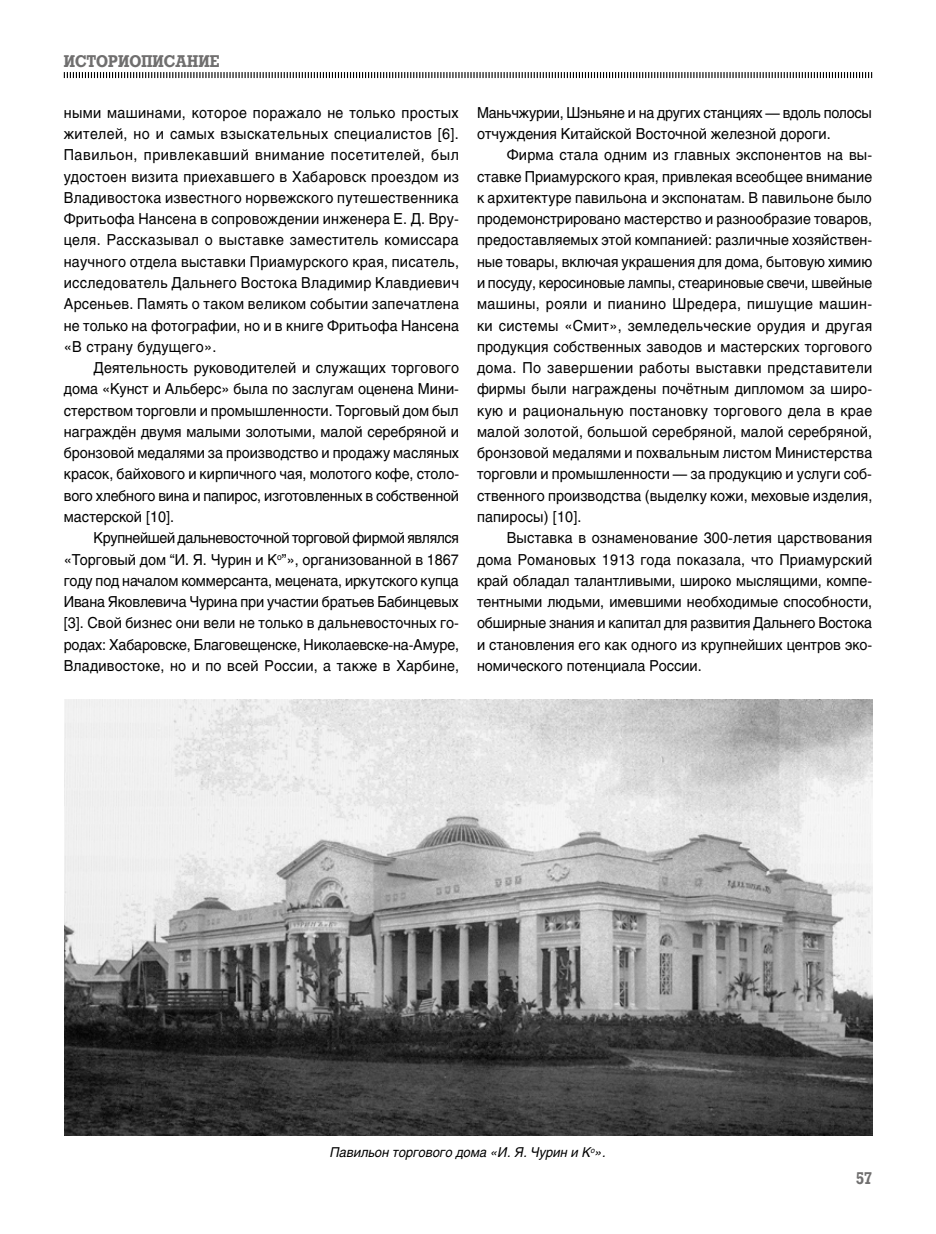
<style>
.page{position:relative;width:936px;height:1234px;background:#fff}
.page>*{position:absolute;margin:0;border:0;box-sizing:border-box;transform-origin:0 0}
.t1{font:700 16.5px "Rodeo C";color:#706f6f;scale:.9 1}
.t2{font:15px/21.3px "Helios C";color:#000;text-align:justify;scale:.95 1}
.t3{font:italic 13.5px "Helios C";color:#000;scale:.95 1}
</style>
<div class="page">
<svg style="left:63px;top:72px;width:809px;height:7px"></svg>
<img style="left:64px;top:699px;width:808px;height:436px">
<p class="t1" style="left:64px;top:51px;width:174px">ИСТОРИОПИСАНИЕ</p>
<p class="t2" style="left:64px;top:102px;width:417px">ными машинами, которое поражало не только простых жителей, но и самых взыскательных специалистов [6].<br>Павильон, привлекавший внимание посетителей, был удостоен визита приехавшего в Хабаровск проездом из Владивостока известного норвежского путешественника Фритьофа Нансена в сопровождении инженера Е. Д. Вру&shy;целя. Рассказывал о выставке заместитель комиссара научного отдела выставки Приамурского края, писатель, исследователь Дальнего Востока Владимир Клавдиевич Арсеньев. Память о таком великом событии запечатлена не только на фотографии, но и в книге Фритьофа Нансена «В страну будущего».</p>
<p class="t2" style="left:64px;top:357px;width:417px;text-indent:30px">Деятельность руководителей и служащих торгового дома «Кунст и Альберс» была по заслугам оценена Мини&shy;стерством торговли и промышленности. Торговый дом был награждён двумя малыми золотыми, малой серебряной и бронзовой медалями за производство и продажу масляных красок, байхового и кирпичного чая, молотого кофе, столо&shy;вого хлебного вина и папирос, изготовленных в собственной мастерской [10].</p>
<p class="t2" style="left:64px;top:527px;width:417px;text-indent:30px">Крупнейшей дальневосточной торговой фирмой являлся «Торговый дом “И. Я. Чурин и К<sup>о</sup>”», организованной в 1867 году под началом коммерсанта, мецената, иркутского купца Ивана Яковлевича Чурина при участии братьев Бабинцевых [3]. Свой бизнес они вели не только в дальневосточных го&shy;родах: Хабаровске, Благовещенске, Николаевске-на-Амуре, Владивостоке, но и по всей России, а также в Харбине,</p>
<p class="t2" style="left:477px;top:102px;width:417px">Маньчжурии, Шэньяне и на других станциях — вдоль полосы отчуждения Китайской Восточной железной дороги.</p>
<p class="t2" style="left:477px;top:144px;width:417px;text-indent:30px">Фирма стала одним из главных экспонентов на вы&shy;ставке Приамурского края, привлекая всеобщее внимание к архитектуре павильона и экспонатам. В павильоне было продемонстрировано мастерство и разнообразие товаров, предоставляемых этой компанией: различные хозяйствен&shy;ные товары, включая украшения для дома, бытовую химию и посуду, керосиновые лампы, стеариновые свечи, швейные машины, рояли и пианино Шредера, пишущие машин&shy;ки системы «Смит», земледельческие орудия и другая продукция собственных заводов и мастерских торгового дома. По завершении работы выставки представители фирмы были награждены почётным дипломом за широ&shy;кую и рациональную постановку торгового дела в крае малой золотой, большой серебряной, малой серебряной, бронзовой медалями и похвальным листом Министерства торговли и промышленности — за продукцию и услуги соб&shy;ственного производства (выделку кожи, меховые изделия, папиросы) [10].</p>
<p class="t2" style="left:477px;top:527px;width:417px;text-indent:30px">Выставка в ознаменование 300-летия царствования дома Романовых 1913 года показала, что Приамурский край обладал талантливыми, широко мыслящими, компе&shy;тентными людьми, имевшими необходимые способности, обширные знания и капитал для развития Дальнего Востока и становления его как одного из крупнейших центров эко&shy;номического потенциала России.</p>
<p class="t3" style="left:330px;top:1143px;width:291px">Павильон торгового дома «И. Я. Чурин и К<sup>о</sup>».</p>
<p class="t1" style="left:856px;top:1167px;width:19px">57</p>
</div>
